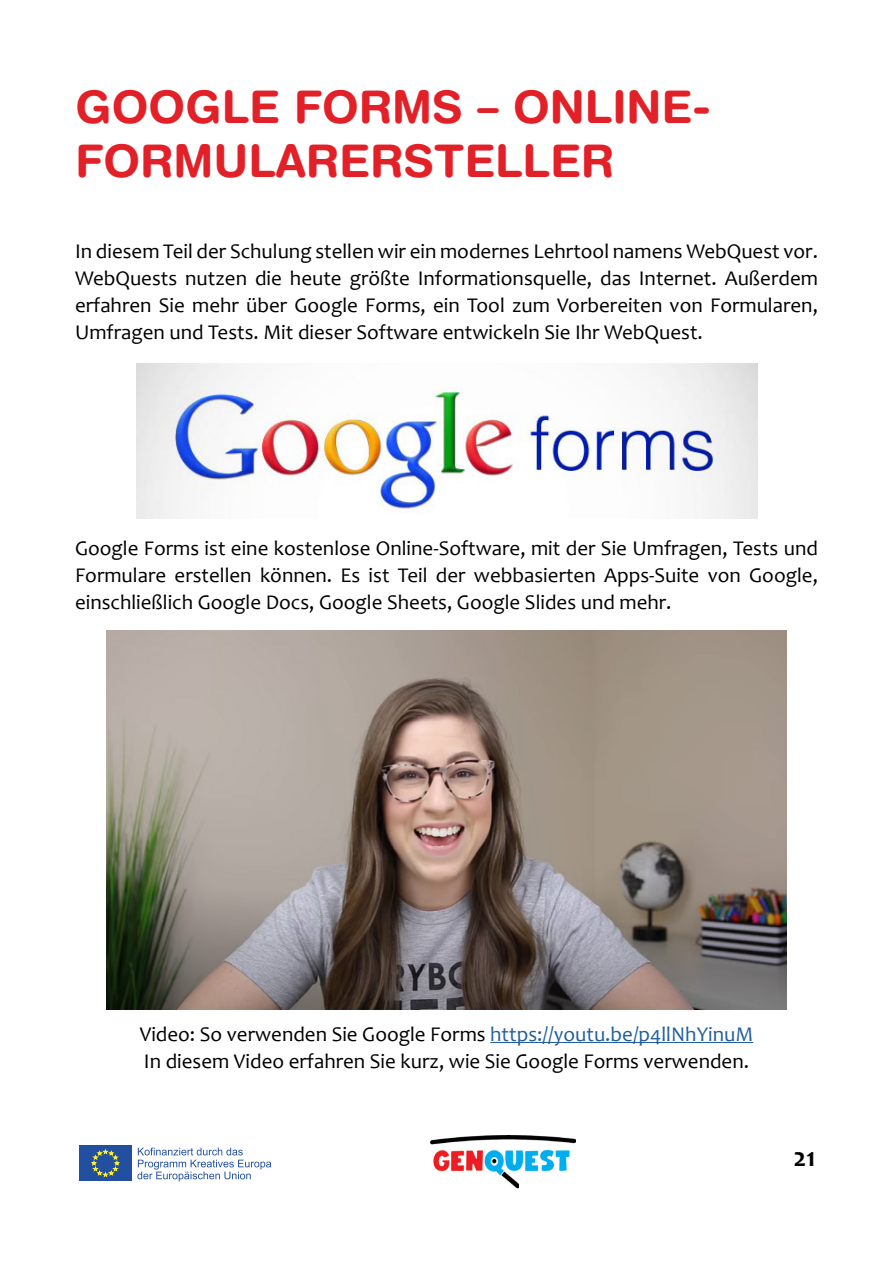
<style>
.page{position:relative;width:893px;height:1263px;background:#fff}
.page>*{position:absolute;margin:0;border:0;box-sizing:border-box;transform-origin:0 0}
.t1{font:700 45px/54px "Helvetica Rounded";color:#e12028}
.t2{font:700 27px "Candara";color:#000}
.t3{font:21px/27px "Candara";color:#000;text-align:justify}
.s1{color:#215e9e}
</style>
<div class="page">
<div style="left:79px;top:1145px;width:53px;height:36px;background:#224f9f"></div>
<svg style="left:91px;top:1149px;width:28px;height:28px"></svg>
<svg style="left:137px;top:1147px;width:134px;height:34px"></svg>
<img style="left:430px;top:1135px;width:145px;height:54px">
<div style="left:520px;top:1172px;width:54px;height:18px;background:#fff"></div>
<hr style="left:490px;top:1042px;width:263px;height:1px;background:#215e9e">
<img style="left:136px;top:363px;width:621px;height:155px">
<img style="left:106px;top:630px;width:680px;height:379px">
<h1 class="t1" style="left:75px;top:79px;width:637px">GOOGLE FORMS – ONLINE-<br>FORMULARERSTELLER</h1>
<p class="t3" style="left:75px;top:237px;width:744px">In diesem Teil der Schulung stellen wir ein modernes Lehrtool namens WebQuest vor.<br>WebQuests nutzen die heute größte Informationsquelle, das Internet. Außerdem erfahren Sie mehr über Google Forms, ein Tool zum Vorbereiten von Formularen, Umfragen und Tests. Mit dieser Software entwickeln Sie Ihr WebQuest.</p>
<p class="t3" style="left:75px;top:534px;width:744px">Google Forms ist eine kostenlose Online-Software, mit der Sie Umfragen, Tests und Formulare erstellen können. Es ist Teil der webbasierten Apps-Suite von Google, einschließlich Google Docs, Google Sheets, Google Slides und mehr.</p>
<p class="t3" style="left:140px;top:1020px;width:615px">Video: So verwenden Sie Google Forms <span class="s1">https://youtu.be/p4llNhYinuM<br></span>In diesem Video erfahren Sie kurz, wie Sie Google Forms verwenden.</p>
<p class="t2" style="left:793px;top:1140px;width:23px">21</p>
</div>
